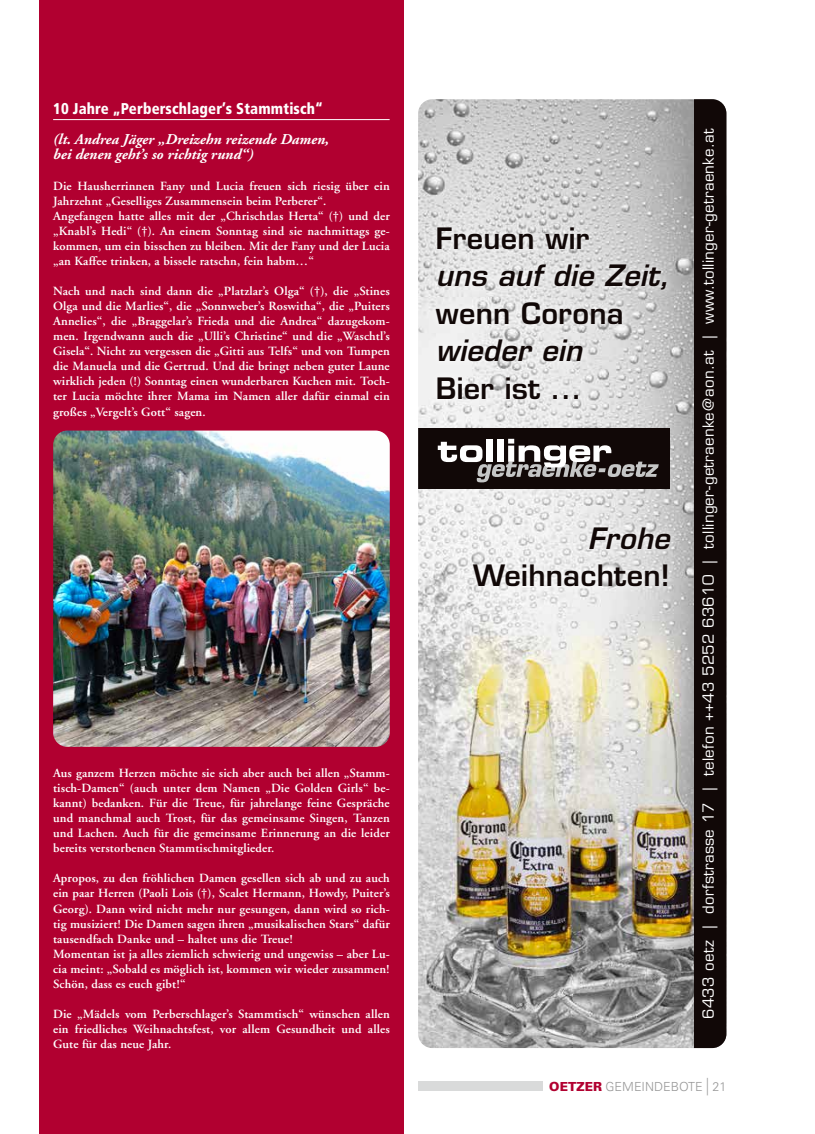
<style>
.page{position:relative;width:815px;height:1134px;background:#fff}
.page>*{position:absolute;margin:0;border:0;box-sizing:border-box;transform-origin:0 0}
.t1{font:600 28.75px "Eurostile LT";letter-spacing:.01em;color:#110807}
.t2{font:italic 600 28.75px "Eurostile LT";letter-spacing:.01em;color:#110807}
.t3{font:900 condensed 15.62px "Frutiger LT";letter-spacing:.01em;color:#fff;scale:.95 1}
.t4{font:15px "Eurostile LT";letter-spacing:.02em;color:#fff}
.t5{font:italic 700 15px/15px "Adobe Garamond LT";color:#fff}
.t6{font:600 12.5px/15px "Adobe Garamond LT";letter-spacing:.01em;color:#fff;text-align:justify}
.t7{font:300 12.5px "Univers LT";color:#979797}
.s1{font-weight:900;color:#b10030}
.s2{font-size:17.5px}
</style>
<div class="page">
<div style="left:39px;top:0;width:365px;height:1134px;background:#b10030"></div>
<hr style="left:53px;top:119px;width:337px;height:1px;background:#fff">
<img style="left:53px;top:431px;width:337px;height:316px">
<div style="left:418px;top:1081px;width:124px;height:10px;background:#d9dada"></div>
<svg style="left:418px;top:99px;width:308px;height:949px;background:#aeaba4"></svg>
<p class="t3" style="left:53px;top:99px;width:286px">10 Jahre „Perberschlager’s Stammtisch“</p>
<p class="t5" style="left:53px;top:132px;width:278px">(lt. Andrea Jäger „Dreizehn reizende Damen, bei denen geht’s so richtig rund“)</p>
<p class="t6" style="left:53px;top:178px;width:338px;text-align:left">Die Hausherrinnen Fany und Lucia freuen sich riesig über ein Jahrzehnt „Geselliges Zusammensein beim Perberer“.<br>Angefangen hatte alles mit der „Chrischtlas Herta“ (†) und der „Knabl’s Hedi“ (†). An einem Sonntag sind sie nachmittags ge&shy;kommen, um ein bisschen zu bleiben. Mit der Fany und der Lucia „an Kaffee trinken, a bissele ratschn, fein habm…“</p>
<p class="t6" style="left:53px;top:283px;width:338px">Nach und nach sind dann die „Platzlar’s Olga“ (†), die „Stines Olga und die Marlies“, die „Sonnweber’s Roswitha“, die „Puiters Annelies“, die „Braggelar’s Frieda und die Andrea“ dazugekom&shy;men. Irgendwann auch die „Ulli’s Christine“ und die „Waschtl’s Gisela“. Nicht zu vergessen die „Gitti aus Telfs“ und von Tumpen die Manuela und die Gertrud. Und die bringt neben guter Laune wirklich jeden (!) Sonntag einen wunderbaren Kuchen mit. Toch&shy;ter Lucia möchte ihrer Mama im Namen aller dafür einmal ein großes „Vergelt’s Gott“ sagen.</p>
<p class="t6" style="left:53px;top:765px;width:338px">Aus ganzem Herzen möchte sie sich aber auch bei allen „Stamm&shy;tisch-Damen“ (auch unter dem Namen „Die Golden Girls“ be&shy;kannt) bedanken. Für die Treue, für jahrelange feine Gespräche und manchmal auch Trost, für das gemeinsame Singen, Tanzen und Lachen. Auch für die gemeinsame Erinnerung an die leider bereits verstorbenen Stammtischmitglieder.</p>
<p class="t6" style="left:53px;top:871px;width:338px;text-align:left">Apropos, zu den fröhlichen Damen gesellen sich ab und zu auch ein paar Herren (Paoli Lois (†), Scalet Hermann, Howdy, Puiter’s Georg). Dann wird nicht mehr nur gesungen, dann wird so rich&shy;tig musiziert! Die Damen sagen ihren „musikalischen Stars“ dafür tausendfach Danke und – haltet uns die Treue!<br>Momentan ist ja alles ziemlich schwierig und ungewiss – aber Lu&shy;cia meint: „Sobald es möglich ist, kommen wir wieder zusammen!<br>Schön, dass es euch gibt!“</p>
<p class="t6" style="left:53px;top:1006px;width:338px">Die „Mädels vom Perberschlager’s Stammtisch“ wünschen allen ein friedliches Weihnachtsfest, vor allem Gesundheit und alles Gute für das neue Jahr.</p>
<h1 class="t1" style="left:436px;top:220px;width:155px">Freuen wir</h1>
<h1 class="t2" style="left:436px;top:258px;width:235px">uns auf die Zeit,</h1>
<h1 class="t1" style="left:436px;top:295px;width:190px">wenn Corona</h1>
<h1 class="t2" style="left:436px;top:333px;width:148px">wieder ein</h1>
<h1 class="t1" style="left:436px;top:370px;width:148px">Bier ist ...</h1>
<h1 class="t2" style="left:588px;top:520px;width:83px">Frohe</h1>
<h1 class="t1" style="left:473px;top:558px;width:198px">Weihnachten!</h1>
<p class="t4" style="left:699px;top:1019px;width:892px;rotate:-90deg">6433 oetz | dorfstrasse 17 | telefon ++43 5252 63610 | tollinger-getraenke@aon.at | www.tollinger-getraenke.at</p>
<p class="t7" style="left:549px;top:1079px;width:179px"><span class="s1">OETZER</span> GEMEINDEBOTE <span class="s2">|</span> 21</p>
</div>
